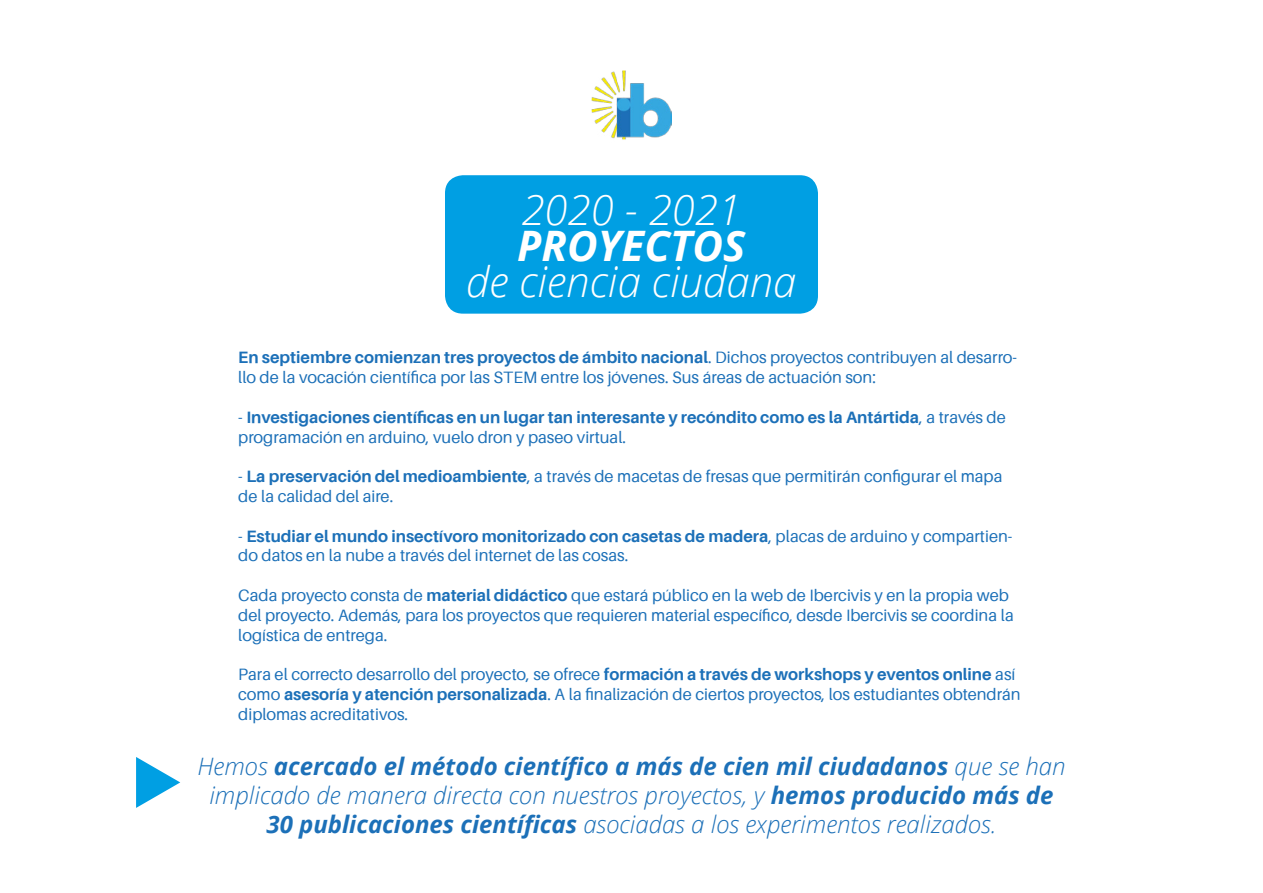
<style>
.page{position:relative;width:1263px;height:893px;background:#fff}
.page>*{position:absolute;margin:0;border:0;box-sizing:border-box;transform-origin:0 0}
.t1{font:italic 300 42px "Open Sans";color:#fff}
.t2{font:italic 700 42px "Open Sans";color:#fff}
.t3{font:italic 300 24px/28.8px "Open Sans";color:#1c70b8;text-align:center}
.t4{font:16.5px/19.8px "Aileron";color:#1c70b8}
.t5{font:700 16.5px/19.8px "Aileron";color:#1c70b8}
.s1{font-weight:700}
.s2{font-weight:400}
</style>
<div class="page">
<div style="left:445px;top:175px;width:373px;height:139px;background:#009fe3;border-radius:18px"></div>
<img style="left:592px;top:70px;width:79px;height:70px">
<svg style="left:136px;top:757px;width:44px;height:51px"></svg>
<h1 class="t1" style="left:521px;top:180px;width:221px">2020 - 2021</h1>
<h1 class="t2" style="left:517px;top:216px;width:229px">PROYECTOS</h1>
<h1 class="t1" style="left:466px;top:252px;width:332px">de ciencia ciudana</h1>
<p class="t4" style="left:238px;top:348px;width:780px"><span class="s1">En septiembre comienzan tres proyectos de ámbito nacional</span>. Dichos proyectos contribuyen al desarro&shy;llo de la vocación científica por las STEM entre los jóvenes. Sus áreas de actuación son:</p>
<p class="t5" style="left:238px;top:407px;width:769px"><span class="s2">-</span> Investigaciones científicas en un lugar tan interesante y recóndito como es la Antártida<span class="s2">, a través de programación en arduino, vuelo dron y paseo virtual.</span></p>
<p class="t4" style="left:238px;top:467px;width:766px">- <span class="s1">La preservación del medioambiente</span>, a través de macetas de fresas que permitirán configurar el mapa de la calidad del aire.</p>
<p class="t4" style="left:238px;top:526px;width:776px">- <span class="s1">Estudiar el mundo insectívoro monitorizado con casetas de madera</span>, placas de arduino y compartien&shy;do datos en la nube a través del internet de las cosas.</p>
<p class="t4" style="left:238px;top:586px;width:777px">Cada proyecto consta de <span class="s1">material didáctico</span> que estará público en la web de Ibercivis y en la propia web del proyecto. Además, para los proyectos que requieren material específico, desde Ibercivis se coordina la logística de entrega.</p>
<p class="t4" style="left:238px;top:665px;width:784px">Para el correcto desarrollo del proyecto, se ofrece <span class="s1">formación a través de workshops y eventos online</span> así como <span class="s1">asesoría y atención personalizada</span>. A la finalización de ciertos proyectos, los estudiantes obtendrán diplomas acreditativos.</p>
<h2 class="t3" style="left:197px;top:751px;width:869px">Hemos <span class="s1">acercado el método científico a más de cien mil ciudadanos</span> que se han implicado de manera directa con nuestros proyectos, y <span class="s1">hemos producido más de<br>30 publicaciones científicas</span> asociadas a los experimentos realizados.</h2>
</div>
